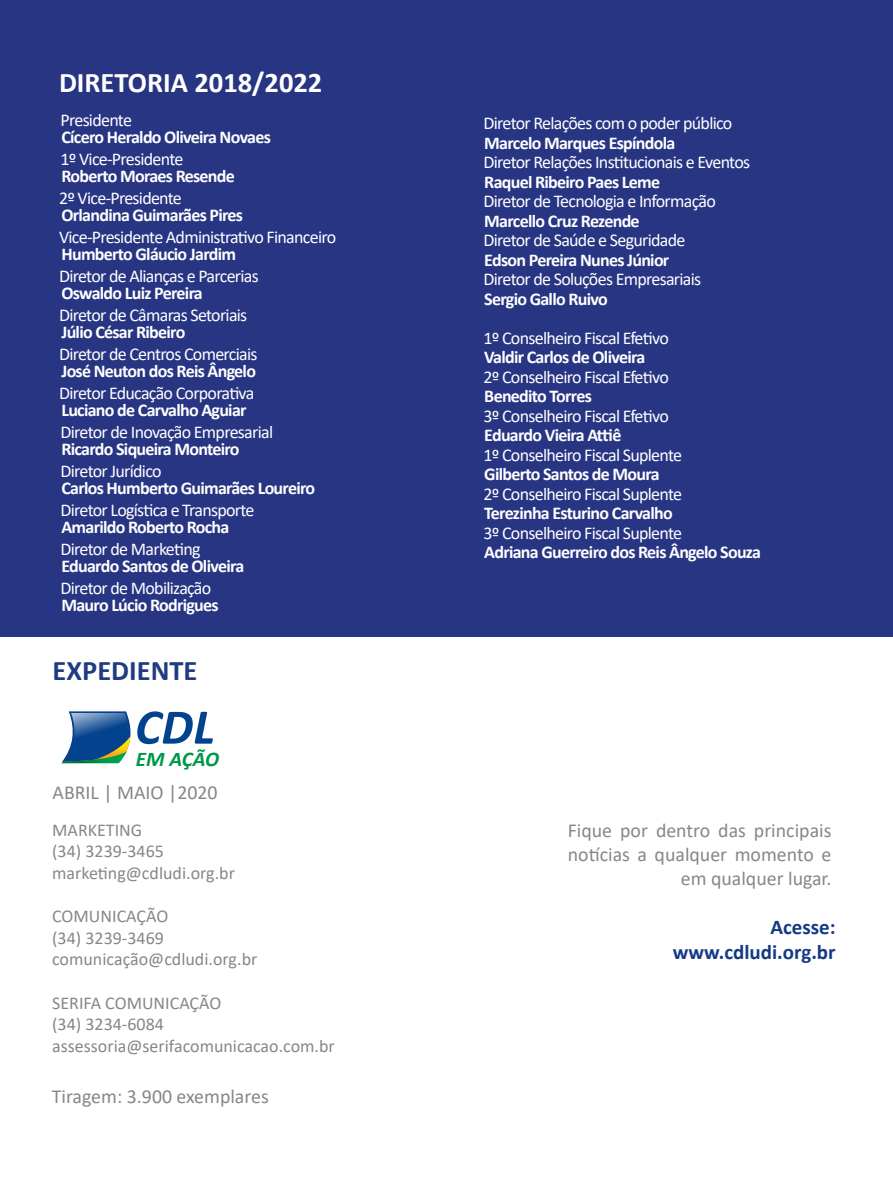
<style>
.page{position:relative;width:893px;height:1191px;background:#fff}
.page>*{position:absolute;margin:0;border:0;box-sizing:border-box;transform-origin:0 0}
.t1{font:italic 700 50.25px "Calibri";color:#03428d}
.t2{font:700 28.5px "Calibri";color:#fff}
.t3{font:700 28.5px "Calibri";color:#203c81}
.t4{font:700 21px/25.2px "Calibri";color:#143a84;text-align:right}
.t5{font:italic 700 20.85px "Calibri";letter-spacing:-.01em;color:#00974a}
.t6{font:19.8px/23.9px "Calibri";color:#878787;text-align:right}
.t7{font:18px/39px "Calibri";letter-spacing:-.04em;color:#fff}
.t8{font:700 18px/39px "Calibri";letter-spacing:-.04em;color:#fff}
.t9{font:18px/21.6px "Calibri";color:#878787}
</style>
<div class="page">
<div style="left:0;top:0;width:893px;height:636px;background:#283583"></div>
<svg style="left:61px;top:711px;width:70px;height:52px"></svg>
<h2 class="t2" style="left:59px;top:62px;width:265px">DIRETORIA 2018/2022</h2>
<p class="t7" style="left:59px;top:100px;width:279px">Presidente<br>1º Vice-Presidente<br>2º Vice-Presidente<br>Vice-Presidente Administrativo Financeiro<br>Diretor de Alianças e Parcerias<br>Diretor de Câmaras Setoriais<br>Diretor de Centros Comerciais<br>Diretor Educação Corporativa<br>Diretor de Inovação Empresarial<br>Diretor Jurídico<br>Diretor Logística e Transporte<br>Diretor de Marketing<br>Diretor de Mobilização</p>
<p class="t8" style="left:61px;top:117px;width:255px">Cícero Heraldo Oliveira Novaes<br>Roberto Moraes Resende<br>Orlandina Guimarães Pires<br>Humberto Gláucio Jardim<br>Oswaldo Luiz Pereira<br>Júlio César Ribeiro<br>José Neuton dos Reis Ângelo<br>Luciano de Carvalho Aguiar<br>Ricardo Siqueira Monteiro<br>Carlos Humberto Guimarães Loureiro<br>Amarildo Roberto Rocha<br>Eduardo Santos de Oliveira<br>Mauro Lúcio Rodrigues</p>
<h2 class="t3" style="left:53px;top:650px;width:146px">EXPEDIENTE</h2>
<h1 class="t1" style="left:135px;top:695px;width:81px">CDL</h1>
<p class="t5" style="left:136px;top:746px;width:85px">EM AÇÃO</p>
<p class="t6" style="left:53px;top:780px;width:167px">ABRIL | MAIO |2020</p>
<p class="t9" style="left:52px;top:818px;width:184px">MARKETING<br>(34) 3239-3465 marketing@cdludi.org.br</p>
<p class="t9" style="left:52px;top:905px;width:207px">COMUNICAÇÃO<br>(34) 3239-3469 comunicação@cdludi.org.br</p>
<p class="t9" style="left:52px;top:991px;width:284px">SERIFA COMUNICAÇÃO<br>(34) 3234-6084 assessoria@serifacomunicacao.com.br</p>
<p class="t6" style="left:52px;top:1083px;width:218px">Tiragem: 3.900 exemplares</p>
<p class="t7" style="left:483px;top:103px;width:268px">Diretor Relações com o poder público Diretor Relações Institucionais e Eventos Diretor de Tecnologia e Informação Diretor de Saúde e Seguridade<br>Diretor de Soluções Empresariais</p>
<p class="t8" style="left:484px;top:123px;width:193px">Marcelo Marques Espíndola<br>Raquel Ribeiro Paes Leme<br>Marcello Cruz Rezende<br>Edson Pereira Nunes Júnior<br>Sergio Gallo Ruivo</p>
<p class="t7" style="left:483px;top:318px;width:200px">1º Conselheiro Fiscal Efetivo<br>2º Conselheiro Fiscal Efetivo<br>3º Conselheiro Fiscal Efetivo<br>1º Conselheiro Fiscal Suplente<br>2º Conselheiro Fiscal Suplente<br>3º Conselheiro Fiscal Suplente</p>
<p class="t8" style="left:484px;top:337px;width:278px">Valdir Carlos de Oliveira<br>Benedito Torres<br>Eduardo Vieira Attiê<br>Gilberto Santos de Moura<br>Terezinha Esturino Carvalho<br>Adriana Guerreiro dos Reis Ângelo Souza</p>
<p class="t6" style="left:568px;top:818px;width:265px">Fique por dentro das principais notícias a qualquer momento e em qualquer lugar.</p>
<p class="t4" style="left:673px;top:914px;width:164px">Acesse: www.cdludi.org.br</p>
</div>
